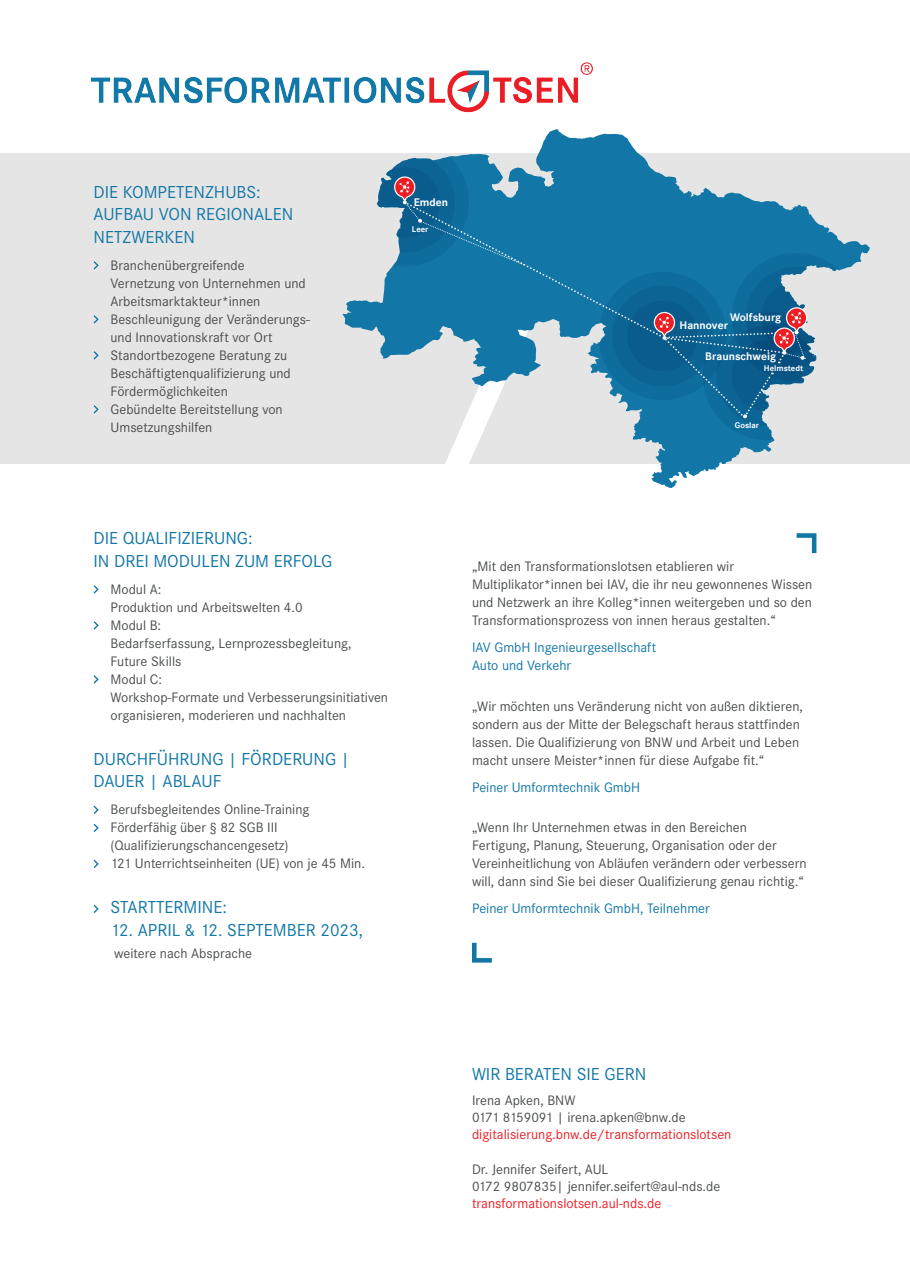
<style>
.page{position:relative;width:910px;height:1280px;background:#fff}
.page>*{position:absolute;margin:0;border:0;box-sizing:border-box;transform-origin:0 0}
.t1{font:18px/22.5px "Corporate S";color:#1277a7}
.t2{font:14.25px/18px "Corporate S";color:#4b4e4e}
.t3{font:14.25px/18px "Corporate S";color:#1277a7}
.t4{font:14.25px "Corporate S";color:#ee1d23}
.t5{font:700 10.8px "Corporate SBQ";color:#fff}
.t6{font:700 8.1px "Corporate SBQ";color:#fff}
</style>
<div class="page">
<div style="left:870px;top:153px;width:40px;height:311px;background:#e6e5e5"></div>
<div style="left:0;top:153px;width:343px;height:311px;background:#e6e5e5"></div>
<svg style="left:343px;top:134px;width:527px;height:354px;fill:#e6e5e5"></svg>
<svg style="left:343px;top:138px;width:465px;height:280px;background:#5695b6"></svg>
<img style="left:50px;top:62px;width:569px;height:92px">
<svg style="left:797px;top:533px;width:19px;height:20px"></svg>
<svg style="left:472px;top:943px;width:20px;height:20px"></svg>
<svg style="left:94px;top:585px;width:5px;height:9px"></svg>
<svg style="left:94px;top:621px;width:5px;height:9px"></svg>
<svg style="left:94px;top:675px;width:5px;height:9px"></svg>
<svg style="left:94px;top:806px;width:5px;height:8px"></svg>
<svg style="left:94px;top:824px;width:5px;height:8px"></svg>
<svg style="left:94px;top:860px;width:5px;height:8px"></svg>
<svg style="left:94px;top:905px;width:5px;height:8px"></svg>
<svg style="left:94px;top:261px;width:5px;height:9px"></svg>
<svg style="left:94px;top:315px;width:5px;height:9px"></svg>
<svg style="left:94px;top:351px;width:5px;height:9px"></svg>
<svg style="left:94px;top:405px;width:5px;height:9px"></svg>
<p class="t1" style="left:94px;top:180px;width:201px">DIE KOMPETENZHUBS:<br>AUFBAU VON REGIONALEN<br>NETZWERKEN</p>
<p class="t2" style="left:111px;top:256px;width:201px">Branchenübergreifende<br>Vernetzung von Unternehmen und<br>Arbeitsmarktakteur*innen<br>Beschleunigung der Veränderungs&shy;und Innovationskraft vor Ort<br>Standortbezogene Beratung zu<br>Beschäftigtenqualifizierung und<br>Fördermöglichkeiten<br>Gebündelte Bereitstellung von<br>Umsetzungshilfen</p>
<p class="t5" style="left:414px;top:195px;width:36px">Emden</p>
<p class="t6" style="left:412px;top:224px;width:18px">Leer</p>
<p class="t5" style="left:730px;top:310px;width:53px">Wolfsburg</p>
<p class="t5" style="left:679px;top:319px;width:50px">Hannover</p>
<p class="t5" style="left:705px;top:349px;width:72px">Braunschweig</p>
<p class="t6" style="left:764px;top:363px;width:41px">Helmstedt</p>
<p class="t6" style="left:735px;top:420px;width:26px">Goslar</p>
<p class="t1" style="left:94px;top:527px;width:240px">DIE QUALIFIZIERUNG:<br>IN DREI MODULEN ZUM ERFOLG</p>
<p class="t2" style="left:111px;top:580px;width:279px">Modul A:<br>Produktion und Arbeitswelten 4.0<br>Modul B:<br>Bedarfserfassung, Lernprozessbegleitung,<br>Future Skills<br>Modul C:<br>Workshop-Formate und Verbesserungsinitiativen organisieren, moderieren und nachhalten</p>
<p class="t1" style="left:94px;top:747px;width:258px">DURCHFÜHRUNG | FÖRDERUNG |<br>DAUER | ABLAUF</p>
<p class="t2" style="left:111px;top:800px;width:256px">Berufsbegleitendes Online-Training Förderfähig über § 82 SGB III (Qualifizierungschancengesetz)<br>121 Unterrichtseinheiten (UE) von je 45 Min.</p>
<p class="t1" style="left:111px;top:896px;width:118px">STARTTERMINE:</p>
<p class="t1" style="left:111px;top:918px;width:254px">12. APRIL &amp; 12. SEPTEMBER 2023,</p>
<p class="t2" style="left:114px;top:944px;width:140px">weitere nach Absprache</p>
<p class="t2" style="left:472px;top:557px;width:342px">„Mit den Transformationslotsen etablieren wir Multiplikator*innen bei IAV, die ihr neu gewonnenes Wissen und Netzwerk an ihre Kolleg*innen weitergeben und so den Transformationsprozess von innen heraus gestalten.“</p>
<p class="t3" style="left:472px;top:638px;width:186px">IAV GmbH Ingenieurgesellschaft<br>Auto und Verkehr</p>
<p class="t2" style="left:472px;top:697px;width:332px">„Wir möchten uns Veränderung nicht von außen diktieren, sondern aus der Mitte der Belegschaft heraus stattfinden lassen. Die Qualifizierung von BNW und Arbeit und Leben macht unsere Meister*innen für diese Aufgabe fit.“</p>
<p class="t3" style="left:472px;top:778px;width:170px">Peiner Umformtechnik GmbH</p>
<p class="t2" style="left:472px;top:818px;width:336px">„Wenn Ihr Unternehmen etwas in den Bereichen Fertigung, Planung, Steuerung, Organisation oder der Vereinheitlichung von Abläufen verändern oder verbessern will, dann sind Sie bei dieser Qualifizierung genau richtig.“</p>
<p class="t3" style="left:472px;top:899px;width:239px">Peiner Umformtechnik GmbH, Teilnehmer</p>
<p class="t1" style="left:472px;top:1063px;width:176px">WIR BERATEN SIE GERN</p>
<p class="t2" style="left:472px;top:1092px;width:215px;line-height:17.1px">Irena Apken, BNW<br>0171 8159091 | irena.apken@bnw.de</p>
<p class="t4" style="left:472px;top:1126px;width:261px">digitalisierung.bnw.de/transformationslotsen</p>
<p class="t2" style="left:472px;top:1160px;width:250px;line-height:17.1px">Dr. Jennifer Seifert, AUL<br>0172 9807835| jennifer.seifert@aul-nds.de</p>
<p class="t4" style="left:472px;top:1195px;width:191px">transformationslotsen.aul-nds.de</p>
</div>
